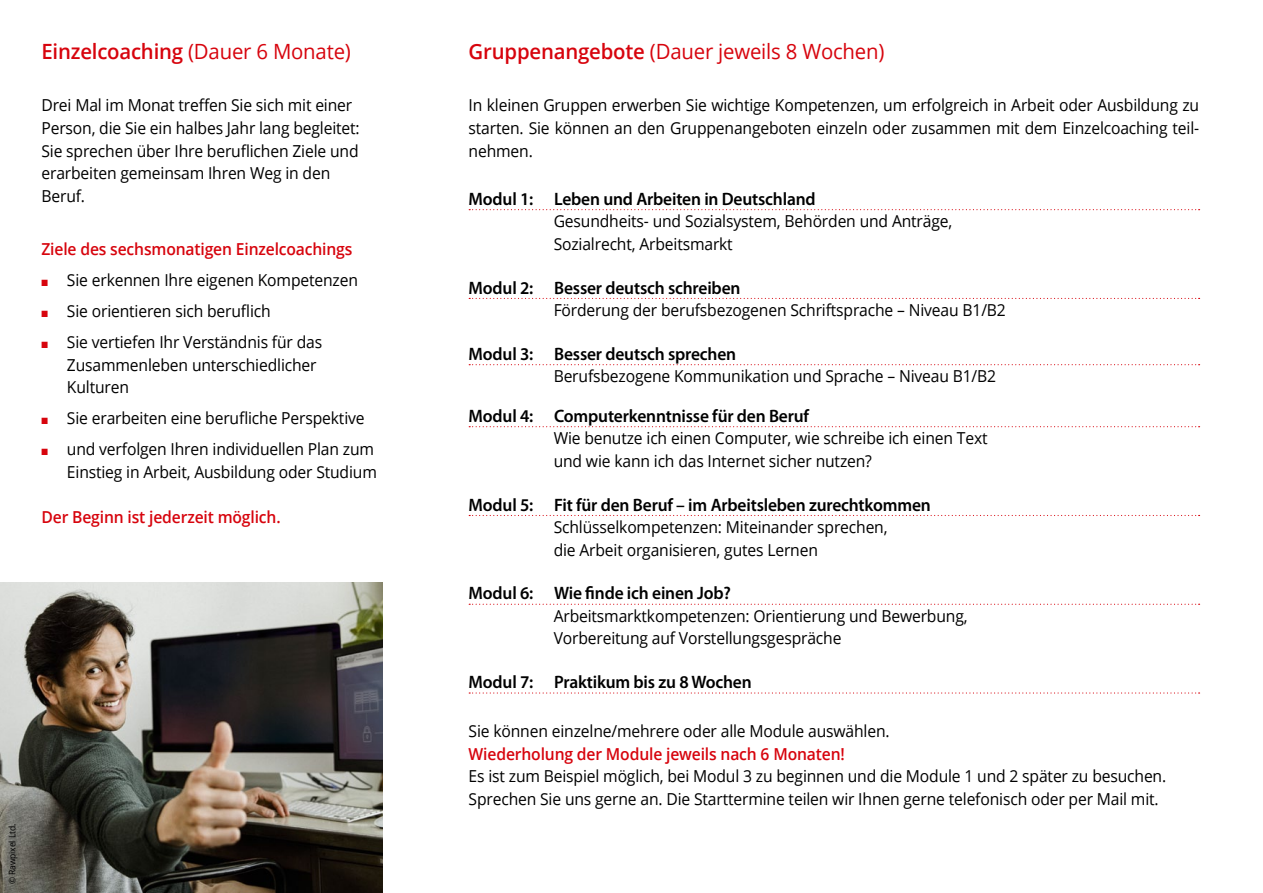
<style>
.page{position:relative;width:1263px;height:893px;background:#fff}
.page>*{position:absolute;margin:0;border:0;box-sizing:border-box;transform-origin:0 0}
.t1{font:21px "Open Sans";letter-spacing:-.01em;color:#d7040d}
.t2{font:600 21px "Open Sans";letter-spacing:-.01em;color:#d7040d}
.t3{font:600 18px "Myriad Pro";letter-spacing:-.01em;color:#000}
.t4{font:16.5px/22.5px "Open Sans";letter-spacing:-.01em;color:#000;scale:.95 1}
.t5{font:600 16.5px "Open Sans";letter-spacing:-.01em;color:#d7040d;scale:.95 1}
.t6{font:9px "Open Sans";letter-spacing:-.01em;color:#000;scale:.95 1}
.s1{font-weight:400}
.s2{font-weight:600}
.s3{color:#d7040d}
</style>
<div class="page">
<svg style="left:469px;top:209px;width:730px;height:1px"></svg>
<svg style="left:469px;top:298px;width:730px;height:1px"></svg>
<svg style="left:469px;top:364px;width:730px;height:1px"></svg>
<svg style="left:469px;top:426px;width:730px;height:1px"></svg>
<svg style="left:469px;top:515px;width:730px;height:1px"></svg>
<svg style="left:469px;top:604px;width:730px;height:1px"></svg>
<svg style="left:469px;top:692px;width:730px;height:2px"></svg>
<img style="left:0;top:583px;width:383px;height:310px">
<p class="t6" style="left:6px;top:884px;width:66px;rotate:-90deg">© Rawpixel Ltd.</p>
<p class="t2" style="left:41px;top:37px;width:311px">Einzelcoaching <span class="s1">(Dauer 6 Monate)</span></p>
<p class="t1" style="left:469px;top:37px;width:417px"><span class="s2">Gruppenangebote</span> (Dauer jeweils 8 Wochen)</p>
<p class="t4" style="left:469px;top:94px;width:770px;text-align:justify">In kleinen Gruppen erwerben Sie wichtige Kompetenzen, um erfolgreich in Arbeit oder Ausbildung zu starten. Sie können an den Gruppenangeboten einzeln oder zusammen mit dem Einzelcoaching teil&shy;nehmen.</p>
<p class="t3" style="left:469px;top:187px;width:349px">Modul 1: Leben und Arbeiten in Deutschland</p>
<p class="t4" style="left:554px;top:210px;width:421px">Gesundheits- und Sozialsystem, Behörden und Anträge,<br>Sozialrecht, Arbeitsmarkt</p>
<p class="t3" style="left:469px;top:276px;width:273px">Modul 2: Besser deutsch schreiben</p>
<p class="t4" style="left:554px;top:298px;width:477px">Förderung der berufsbezogenen Schriftsprache – Niveau B1/B2</p>
<p class="t3" style="left:469px;top:342px;width:269px">Modul 3: Besser deutsch sprechen</p>
<p class="t4" style="left:554px;top:365px;width:467px">Berufsbezogene Kommunikation und Sprache – Niveau B1/B2</p>
<p class="t3" style="left:469px;top:404px;width:342px">Modul 4: Computerkenntnisse für den Beruf</p>
<p class="t4" style="left:554px;top:427px;width:458px">Wie benutze ich einen Computer, wie schreibe ich einen Text und wie kann ich das Internet sicher nutzen?</p>
<p class="t3" style="left:469px;top:493px;width:464px">Modul 5: Fit für den Beruf – im Arbeitsleben zurechtkommen</p>
<p class="t4" style="left:554px;top:515px;width:353px">Schlüsselkompetenzen: Miteinander sprechen, die Arbeit organisieren, gutes Lernen</p>
<p class="t3" style="left:469px;top:582px;width:264px">Modul 6: Wie finde ich einen Job?</p>
<p class="t4" style="left:554px;top:604px;width:437px">Arbeitsmarktkompetenzen: Orientierung und Bewerbung,<br>Vorbereitung auf Vorstellungsgespräche</p>
<p class="t3" style="left:469px;top:671px;width:285px">Modul 7: Praktikum bis zu 8 Wochen</p>
<p class="t4" style="left:469px;top:720px;width:445px">Sie können einzelne/mehrere oder alle Module auswählen.</p>
<p class="t5" style="left:469px;top:743px;width:397px">Wiederholung der Module jeweils nach 6 Monaten!</p>
<p class="t4" style="left:469px;top:765px;width:736px">Es ist zum Beispiel möglich, bei Modul 3 zu beginnen und die Module 1 und 2 später zu besuchen.<br>Sprechen Sie uns gerne an. Die Starttermine teilen wir Ihnen gerne telefonisch oder per Mail mit.</p>
<p class="t4" style="left:41px;top:94px;width:336px">Drei Mal im Monat treffen Sie sich mit einer Person, die Sie ein halbes Jahr lang begleitet:<br>Sie sprechen über Ihre beruflichen Ziele und erarbeiten gemeinsam Ihren Weg in den Beruf.</p>
<p class="t5" style="left:41px;top:238px;width:329px">Ziele des sechsmonatigen Einzelcoachings</p>
<p class="t4" style="left:41px;top:268px;width:335px"><span class="s3">■</span> Sie erkennen Ihre eigenen Kompetenzen</p>
<p class="t4" style="left:41px;top:299px;width:243px"><span class="s3">■</span> Sie orientieren sich beruflich</p>
<p class="t4" style="left:67px;top:330px;width:270px;text-indent:-26px"><span class="s3">■</span> Sie vertiefen Ihr Verständnis für das<br>Zusammenleben unterschiedlicher<br>Kulturen</p>
<p class="t4" style="left:41px;top:406px;width:342px"><span class="s3">■</span> Sie erarbeiten eine berufliche Perspektive</p>
<p class="t4" style="left:41px;top:437px;width:355px;text-align:right"><span class="s3">■</span> und verfolgen Ihren individuellen Plan zum<br>Einstieg in Arbeit, Ausbildung oder Studium</p>
<p class="t5" style="left:41px;top:505px;width:253px">Der Beginn ist jederzeit möglich.</p>
</div>
